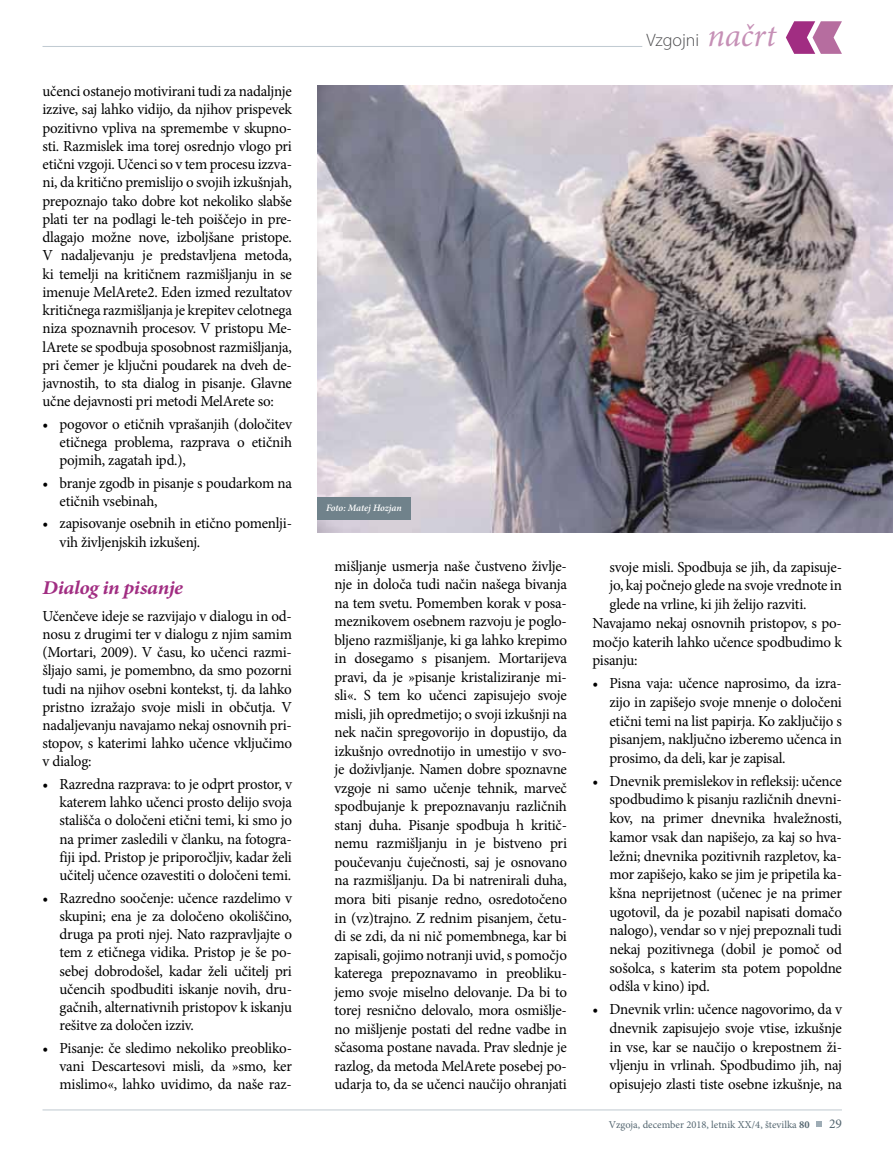
<style>
.page{position:relative;width:893px;height:1149px;background:#fff}
.page>*{position:absolute;margin:0;border:0;box-sizing:border-box;transform-origin:0 0}
.t1{font:italic 700 19.5px "Minion Pro";letter-spacing:-.02em;color:#a12d82;scale:1.08 1}
.t2{font:300 18px "Myriad Pro";color:#4d4d4f}
.t3{font:15.3px/18.1px "Minion Pro";letter-spacing:-.015em;color:#000;text-align:justify}
.t4{font:13.5px "Minion Pro";color:#546670}
.t5{font:10.5px "Minion Pro";color:#546670}
.t6{font:italic 600 9.75px "Minion Pro";letter-spacing:-.01em;color:#fff}
.s1{font-family:"Minion Pro";font-weight:400;font-style:italic;font-size:33px;color:#c690b6}
.s2{font-weight:700}
</style>
<div class="page">
<svg style="left:786px;top:21px;width:56px;height:33px"></svg>
<hr style="left:43px;top:46px;width:599px;height:1px;background:#c1cbd2">
<svg style="left:816px;top:1121px;width:6px;height:4px"></svg>
<hr style="left:43px;top:1108px;width:799px;height:2px;background:#c1cbd2">
<img style="left:317px;top:85px;width:576px;height:447px">
<div style="left:317px;top:497px;width:94px;height:22px;background:#70828b"></div>
<p class="t3" style="left:43px;top:82px;width:251px">učenci ostanejo motivirani tudi za nadaljnje izzive, saj lahko vidijo, da njihov prispevek pozitivno vpliva na spremembe v skupno&shy;sti. Razmislek ima torej osrednjo vlogo pri etični vzgoji. Učenci so v tem procesu izzva&shy;ni, da kritično premislijo o svojih izkušnjah, prepoznajo tako dobre kot nekoliko slabše plati ter na podlagi le-teh poiščejo in pre&shy;dlagajo možne nove, izboljšane pristope.<br>V nadaljevanju je predstavljena metoda, ki temelji na kritičnem razmišljanju in se imenuje MelArete2. Eden izmed rezultatov kritičnega razmišljanja je krepitev celotnega niza spoznavnih procesov. V pristopu Me&shy;lArete se spodbuja sposobnost razmišljanja, pri čemer je ključni poudarek na dveh de&shy;javnostih, to sta dialog in pisanje. Glavne učne dejavnosti pri metodi MelArete so:</p>
<p class="t3" style="left:60px;top:415px;width:234px;text-indent:-17px">• pogovor o etičnih vprašanjih (določitev etičnega problema, razprava o etičnih pojmih, zagatah ipd.),</p>
<p class="t3" style="left:60px;top:473px;width:234px;text-indent:-17px">• branje zgodb in pisanje s poudarkom na etičnih vsebinah,</p>
<p class="t3" style="left:60px;top:514px;width:234px;text-indent:-17px">• zapisovanje osebnih in etično pomenlji&shy;vih življenjskih izkušenj.</p>
<p class="t1" style="left:43px;top:573px;width:132px">Dialog in pisanje</p>
<p class="t3" style="left:43px;top:606px;width:251px">Učenčeve ideje se razvijajo v dialogu in od&shy;nosu z drugimi ter v dialogu z njim samim (Mortari, 2009). V času, ko učenci razmi&shy;šljajo sami, je pomembno, da smo pozorni tudi na njihov osebni kontekst, tj. da lahko pristno izražajo svoje misli in občutja. V nadaljevanju navajamo nekaj osnovnih pri&shy;stopov, s katerimi lahko učence vključimo v dialog:</p>
<p class="t3" style="left:60px;top:774px;width:234px;text-indent:-17px">• Razredna razprava: to je odprt prostor, v katerem lahko učenci prosto delijo svoja stališča o določeni etični temi, ki smo jo na primer zasledili v članku, na fotogra&shy;fiji ipd. Pristop je priporočljiv, kadar želi učitelj učence ozavestiti o določeni temi.</p>
<p class="t3" style="left:60px;top:888px;width:234px;text-indent:-17px">• Razredno soočenje: učence razdelimo v skupini; ena je za določeno okoliščino, druga pa proti njej. Nato razpravljajte o tem z etičnega vidika. Pristop je še po&shy;sebej dobrodošel, kadar želi učitelj pri učencih spodbuditi iskanje novih, dru&shy;gačnih, alternativnih pristopov k iskanju rešitve za določen izziv.</p>
<p class="t3" style="left:60px;top:1038px;width:234px;text-indent:-17px">• Pisanje: če sledimo nekoliko preobliko&shy;vani Descartesovi misli, da »smo, ker mislimo«, lahko uvidimo, da naše raz-</p>
<p class="t6" style="left:326px;top:501px;width:77px">Foto: Matej Hozjan</p>
<p class="t2" style="left:646px;top:30px;width:131px">Vzgojni <span class="s1">načrt</span></p>
<p class="t3" style="left:335px;top:556px;width:234px">mišljanje usmerja naše čustveno življe&shy;nje in določa tudi način našega bivanja na tem svetu. Pomemben korak v posa&shy;meznikovem osebnem razvoju je poglo&shy;bljeno razmišljanje, ki ga lahko krepimo in dosegamo s pisanjem. Mortarijeva pravi, da je »pisanje kristaliziranje mi&shy;sli«. S tem ko učenci zapisujejo svoje misli, jih opredmetijo; o svoji izkušnji na nek način spregovorijo in dopustijo, da izkušnjo ovrednotijo in umestijo v svo&shy;je doživljanje. Namen dobre spoznavne vzgoje ni samo učenje tehnik, marveč spodbujanje k prepoznavanju različnih stanj duha. Pisanje spodbuja h kritič&shy;nemu razmišljanju in je bistveno pri poučevanju čuječnosti, saj je osnovano na razmišljanju. Da bi natrenirali duha, mora biti pisanje redno, osredotočeno in (vz)trajno. Z rednim pisanjem, četu&shy;di se zdi, da ni nič pomembnega, kar bi zapisali, gojimo notranji uvid, s pomočjo katerega prepoznavamo in preobliku&shy;jemo svoje miselno delovanje. Da bi to torej resnično delovalo, mora osmišlje&shy;no mišljenje postati del redne vadbe in sčasoma postane navada. Prav slednje je razlog, da metoda MelArete posebej po&shy;udarja to, da se učenci naučijo ohranjati</p>
<p class="t3" style="left:609px;top:557px;width:234px">svoje misli. Spodbuja se jih, da zapisuje-</p>
<p class="t3" style="left:609px;top:576px;width:234px">jo, kaj počnejo glede na svoje vrednote in</p>
<p class="t3" style="left:609px;top:595px;width:198px">glede na vrline, ki jih želijo razviti.</p>
<p class="t3" style="left:592px;top:613px;width:251px">Navajamo nekaj osnovnih pristopov, s po-</p>
<p class="t3" style="left:592px;top:632px;width:251px">močjo katerih lahko učence spodbudimo k</p>
<p class="t3" style="left:592px;top:651px;width:47px">pisanju:</p>
<p class="t3" style="left:609px;top:673px;width:234px;line-height:18.6px;text-indent:-17px">• Pisna vaja: učence naprosimo, da izra&shy;zijo in zapišejo svoje mnenje o določeni etični temi na list papirja. Ko zaključijo s pisanjem, naključno izberemo učenca in prosimo, da deli, kar je zapisal.</p>
<p class="t3" style="left:609px;top:771px;width:234px;line-height:18.6px;text-indent:-17px">• Dnevnik premislekov in refleksij: učence spodbudimo k pisanju različnih dnevni&shy;kov, na primer dnevnika hvaležnosti, kamor vsak dan napišejo, za kaj so hva&shy;ležni; dnevnika pozitivnih razpletov, ka&shy;mor zapišejo, kako se jim je pripetila ka&shy;kšna neprijetnost (učenec je na primer ugotovil, da je pozabil napisati domačo nalogo), vendar so v njej prepoznali tudi nekaj pozitivnega (dobil je pomoč od sošolca, s katerim sta potem popoldne odšla v kino) ipd.</p>
<p class="t3" style="left:609px;top:999px;width:234px;line-height:18.6px;text-indent:-17px">• Dnevnik vrlin: učence nagovorimo, da v dnevnik zapisujejo svoje vtise, izkušnje in vse, kar se naučijo o krepostnem ži&shy;vljenju in vrlinah. Spodbudimo jih, naj opisujejo zlasti tiste osebne izkušnje, na</p>
<p class="t5" style="left:609px;top:1117px;width:203px">Vzgoja, december 2018, letnik XX/4, številka <span class="s2">80</span></p>
<p class="t4" style="left:829px;top:1114px;width:14px">29</p>
</div>
